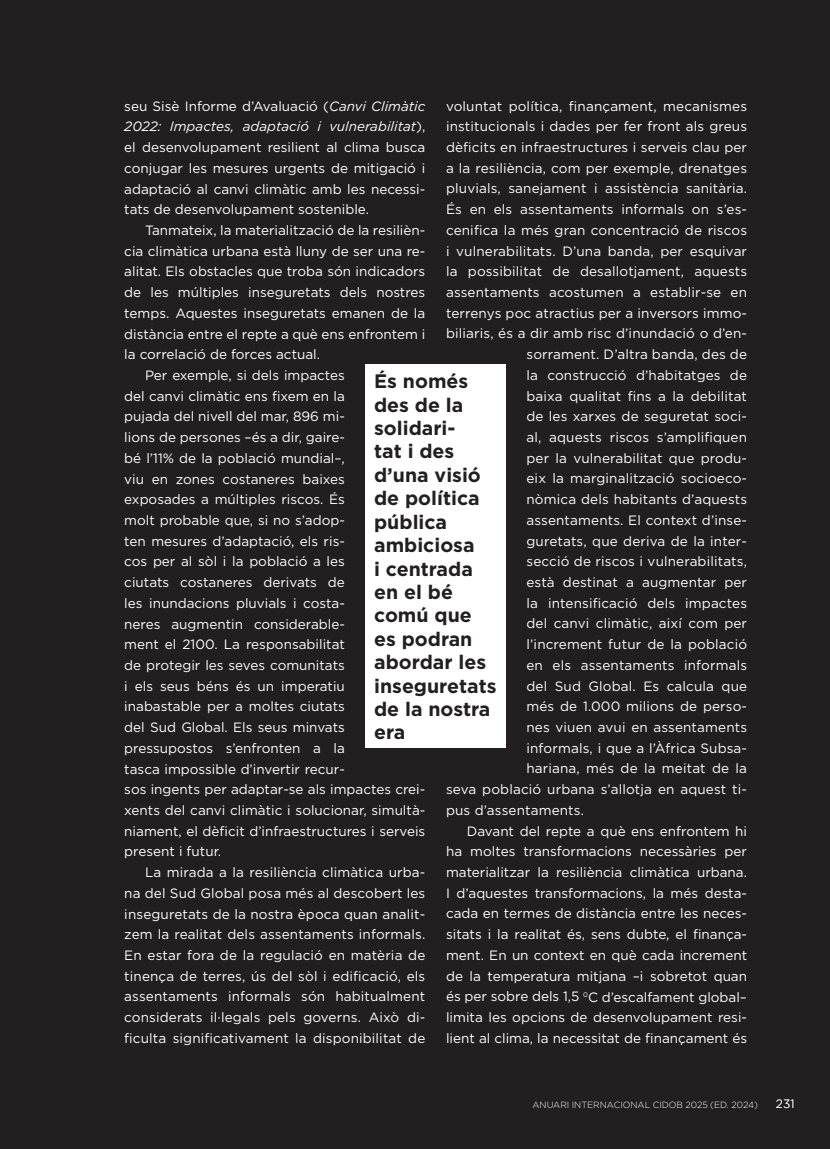
<style>
.page{position:relative;width:830px;height:1149px;background:#fff}
.page>*{position:absolute;margin:0;border:0;box-sizing:border-box;transform-origin:0 0}
.t1{font:700 19.5px/23.4px "Gotham";color:#231f20}
.t2{font:13.5px/20.7px "Gotham";color:#fff;text-align:justify}
.t3{font:300 12px "Gotham";color:#fff}
.t4{font:300 9px "Gotham";color:#fff}
.s1{font-style:italic}
</style>
<div class="page">
<div style="left:0;top:0;width:829px;height:1148px;background:#231f20"></div>
<div style="left:365px;top:364px;width:140px;height:383px;background:#fff"></div>
<p class="t2" style="left:446px;top:95px;width:302px">voluntat política, finançament, mecanismes</p>
<p class="t2" style="left:446px;top:116px;width:302px">institucionals i dades per fer front als greus</p>
<p class="t2" style="left:446px;top:136px;width:302px">dèficits en infraestructures i serveis clau per</p>
<p class="t2" style="left:446px;top:157px;width:302px">a la resiliència, com per exemple, drenatges</p>
<p class="t2" style="left:446px;top:178px;width:302px">pluvials, sanejament i assistència sanitària.</p>
<p class="t2" style="left:446px;top:199px;width:302px">És en els assentaments informals on s’es-</p>
<p class="t2" style="left:446px;top:219px;width:302px">cenifica la més gran concentració de riscos</p>
<p class="t2" style="left:446px;top:240px;width:302px">i vulnerabilitats. D’una banda, per esquivar</p>
<p class="t2" style="left:446px;top:261px;width:302px">la possibilitat de desallotjament, aquests</p>
<p class="t2" style="left:446px;top:281px;width:302px">assentaments acostumen a establir-se en</p>
<p class="t2" style="left:446px;top:302px;width:302px">terrenys poc atractius per a inversors immo-</p>
<p class="t2" style="left:446px;top:323px;width:302px">biliaris, és a dir amb risc d’inundació o d’en-</p>
<p class="t2" style="left:526px;top:343px;width:222px">sorrament. D’altra banda, des de</p>
<p class="t2" style="left:526px;top:364px;width:222px">la construcció d’habitatges de</p>
<p class="t2" style="left:526px;top:385px;width:222px">baixa qualitat fins a la debilitat</p>
<p class="t2" style="left:526px;top:406px;width:222px">de les xarxes de seguretat soci-</p>
<p class="t2" style="left:526px;top:426px;width:222px">al, aquests riscos s’amplifiquen</p>
<p class="t2" style="left:526px;top:447px;width:222px">per la vulnerabilitat que produ-</p>
<p class="t2" style="left:526px;top:468px;width:222px">eix la marginalització socioeco-</p>
<p class="t2" style="left:526px;top:488px;width:222px">nòmica dels habitants d’aquests</p>
<p class="t2" style="left:526px;top:509px;width:222px">assentaments. El context d’inse-</p>
<p class="t2" style="left:526px;top:530px;width:222px">guretats, que deriva de la inter-</p>
<p class="t2" style="left:526px;top:550px;width:222px">secció de riscos i vulnerabilitats,</p>
<p class="t2" style="left:526px;top:571px;width:222px">està destinat a augmentar per</p>
<p class="t2" style="left:526px;top:592px;width:222px">la intensificació dels impactes</p>
<p class="t2" style="left:526px;top:612px;width:222px">del canvi climàtic, així com per</p>
<p class="t2" style="left:526px;top:633px;width:222px">l’increment futur de la població</p>
<p class="t2" style="left:526px;top:654px;width:222px">en els assentaments informals</p>
<p class="t2" style="left:526px;top:675px;width:222px">del Sud Global. Es calcula que</p>
<p class="t2" style="left:526px;top:695px;width:222px">més de 1.000 milions de perso-</p>
<p class="t2" style="left:526px;top:716px;width:222px">nes viuen avui en assentaments</p>
<p class="t2" style="left:526px;top:737px;width:222px">informals, i que a l’Àfrica Subsa-</p>
<p class="t2" style="left:526px;top:757px;width:222px">hariana, més de la meitat de la</p>
<p class="t2" style="left:446px;top:778px;width:302px">seva població urbana s’allotja en aquest ti-</p>
<p class="t2" style="left:446px;top:799px;width:139px">pus d’assentaments.</p>
<p class="t2" style="left:466px;top:819px;width:282px">Davant del repte a què ens enfrontem hi</p>
<p class="t2" style="left:446px;top:840px;width:302px">ha moltes transformacions necessàries per</p>
<p class="t2" style="left:446px;top:861px;width:302px">materialitzar la resiliència climàtica urbana.</p>
<p class="t2" style="left:446px;top:882px;width:302px">I d’aquestes transformacions, la més desta-</p>
<p class="t2" style="left:446px;top:902px;width:302px">cada en termes de distància entre les neces-</p>
<p class="t2" style="left:446px;top:923px;width:302px">sitats i la realitat és, sens dubte, el finança-</p>
<p class="t2" style="left:446px;top:944px;width:302px">ment. En un context en què cada increment</p>
<p class="t2" style="left:446px;top:964px;width:302px">de la temperatura mitjana –i sobretot quan</p>
<p class="t2" style="left:446px;top:985px;width:302px">és per sobre dels 1,5 <sup>0</sup>C d’escalfament global–</p>
<p class="t2" style="left:446px;top:1006px;width:302px">limita les opcions de desenvolupament resi-</p>
<p class="t2" style="left:446px;top:1027px;width:302px">lient al clima, la necessitat de finançament és</p>
<p class="t2" style="left:124px;top:95px;width:302px">seu Sisè Informe d’Avaluació (<span class="s1">Canvi Climàtic 2022: Impactes, adaptació i vulnerabilitat</span>), el desenvolupament resilient al clima busca conjugar les mesures urgents de mitigació i adaptació al canvi climàtic amb les necessi&shy;tats de desenvolupament sostenible.</p>
<p class="t2" style="left:145px;top:219px;width:282px">Tanmateix, la materialització de la resilièn-</p>
<p class="t2" style="left:124px;top:240px;width:302px">cia climàtica urbana està lluny de ser una re-</p>
<p class="t2" style="left:124px;top:261px;width:302px">alitat. Els obstacles que troba són indicadors</p>
<p class="t2" style="left:124px;top:282px;width:302px">de les múltiples inseguretats dels nostres</p>
<p class="t2" style="left:124px;top:302px;width:302px">temps. Aquestes inseguretats emanen de la</p>
<p class="t2" style="left:124px;top:323px;width:302px">distància entre el repte a què ens enfrontem i</p>
<p class="t2" style="left:124px;top:344px;width:197px">la correlació de forces actual.</p>
<p class="t2" style="left:145px;top:364px;width:201px">Per exemple, si dels impactes</p>
<p class="t2" style="left:124px;top:385px;width:222px">del canvi climàtic ens fixem en la</p>
<p class="t2" style="left:124px;top:406px;width:222px">pujada del nivell del mar, 896 mi-</p>
<p class="t2" style="left:124px;top:426px;width:222px">lions de persones –és a dir, gaire-</p>
<p class="t2" style="left:124px;top:447px;width:222px">bé l’11% de la població mundial–,</p>
<p class="t2" style="left:124px;top:468px;width:222px">viu en zones costaneres baixes</p>
<p class="t2" style="left:124px;top:488px;width:222px">exposades a múltiples riscos. És</p>
<p class="t2" style="left:124px;top:509px;width:222px">molt probable que, si no s’adop-</p>
<p class="t2" style="left:124px;top:530px;width:222px">ten mesures d’adaptació, els ris-</p>
<p class="t2" style="left:124px;top:551px;width:222px">cos per al sòl i la població a les</p>
<p class="t2" style="left:124px;top:571px;width:222px">ciutats costaneres derivats de</p>
<p class="t2" style="left:124px;top:592px;width:222px">les inundacions pluvials i costa-</p>
<p class="t2" style="left:124px;top:613px;width:222px">neres augmentin considerable-</p>
<p class="t2" style="left:124px;top:633px;width:222px">ment el 2100. La responsabilitat</p>
<p class="t2" style="left:124px;top:654px;width:222px">de protegir les seves comunitats</p>
<p class="t2" style="left:124px;top:675px;width:222px">i els seus béns és un imperatiu</p>
<p class="t2" style="left:124px;top:695px;width:222px">inabastable per a moltes ciutats</p>
<p class="t2" style="left:124px;top:716px;width:222px">del Sud Global. Els seus minvats</p>
<p class="t2" style="left:124px;top:737px;width:222px">pressupostos s’enfronten a la</p>
<p class="t2" style="left:124px;top:758px;width:222px">tasca impossible d’invertir recur-</p>
<p class="t2" style="left:124px;top:778px;width:302px">sos ingents per adaptar-se als impactes crei-</p>
<p class="t2" style="left:124px;top:799px;width:302px">xents del canvi climàtic i solucionar, simultà-</p>
<p class="t2" style="left:124px;top:820px;width:302px">niament, el dèficit d’infraestructures i serveis</p>
<p class="t2" style="left:124px;top:840px;width:98px">present i futur.</p>
<p class="t2" style="left:145px;top:861px;width:282px">La mirada a la resiliència climàtica urba-</p>
<p class="t2" style="left:124px;top:882px;width:302px">na del Sud Global posa més al descobert les</p>
<p class="t2" style="left:124px;top:902px;width:302px">inseguretats de la nostra època quan analit-</p>
<p class="t2" style="left:124px;top:923px;width:302px">zem la realitat dels assentaments informals.</p>
<p class="t2" style="left:124px;top:944px;width:302px">En estar fora de la regulació en matèria de</p>
<p class="t2" style="left:124px;top:964px;width:302px">tinença de terres, ús del sòl i edificació, els</p>
<p class="t2" style="left:124px;top:985px;width:302px">assentaments informals són habitualment</p>
<p class="t2" style="left:124px;top:1006px;width:302px">considerats il·legals pels governs. Això di-</p>
<p class="t2" style="left:124px;top:1027px;width:302px">ficulta significativament la disponibilitat de</p>
<h1 class="t1" style="left:374px;top:369px;width:124px">És només des de la solidari-<br>tat i des d’una visió de política pública ambiciosa<br>i centrada en el bé comú que es podran abordar les inseguretats de la nostra era</h1>
<p class="t4" style="left:532px;top:1098px;width:227px">ANUARI INTERNACIONAL CIDOB 2025 (ED. 2024)</p>
<p class="t3" style="left:775px;top:1095px;width:20px">231</p>
</div>
